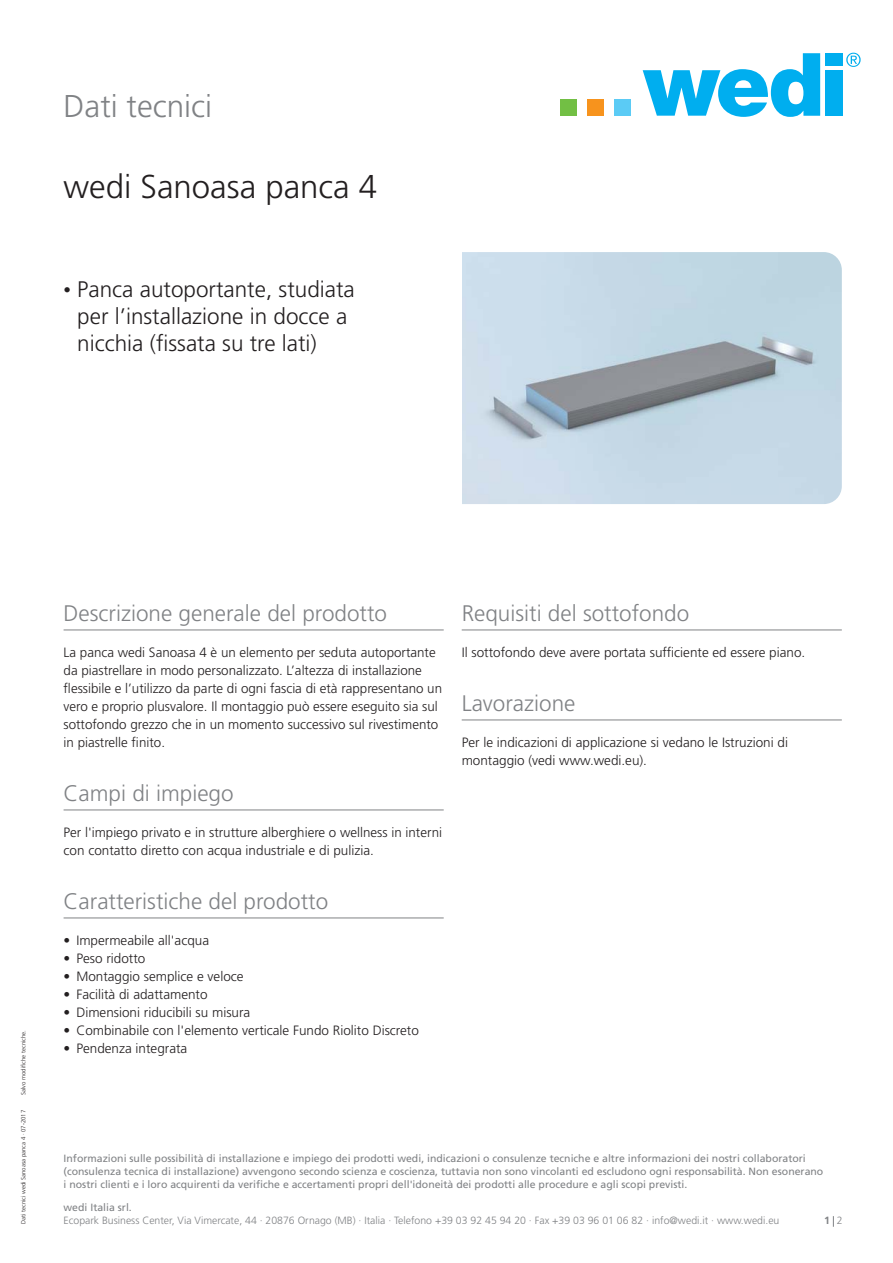
<style>
.page{position:relative;width:893px;height:1263px;background:#fff}
.page>*{position:absolute;margin:0;border:0;box-sizing:border-box;transform-origin:0 0}
.t1{font:300 33px "Frutiger LT Std";color:#231f20}
.t2{font:300 31.5px "Frutiger LT Std";color:#808285}
.t3{font:300 22.5px "Frutiger LT Std";color:#808285}
.t4{font:300 22.5px/27px "Frutiger LT Std";color:#231f20}
.t5{font:300 13.5px/18px "Frutiger LT Std";color:#231f20}
.t6{font:10.5px/12.6px "Frutiger LT Std";color:#808285}
.t7{font:300 10.5px "Frutiger LT Std";color:#808285}
.t8{font:700 10.5px "Frutiger LT Std";color:#808285}
.t9{font:300 6px "Frutiger LT Std";color:#231f20}
.s1{font-size:15px}
.s2{font-weight:300}
</style>
<div class="page">
<hr style="left:64px;top:630px;width:380px;height:1px;background:#808285">
<hr style="left:64px;top:810px;width:380px;height:1px;background:#808285">
<hr style="left:64px;top:918px;width:380px;height:1px;background:#808285">
<hr style="left:462px;top:630px;width:380px;height:1px;background:#808285">
<hr style="left:462px;top:720px;width:380px;height:1px;background:#808285">
<div style="left:560px;top:99px;width:17px;height:17px;background:#72bf44"></div>
<div style="left:587px;top:99px;width:17px;height:17px;background:#f7931d"></div>
<div style="left:614px;top:99px;width:17px;height:17px;background:#5bcbf5"></div>
<svg style="left:643px;top:53px;width:177px;height:64px"></svg>
<div style="left:825px;top:53px;width:17px;height:12px;background:#00aeef"></div>
<div style="left:825px;top:70px;width:17px;height:46px;background:#00aeef"></div>
<svg style="left:846px;top:53px;width:14px;height:14px"></svg>
<img style="left:444px;top:252px;width:398px;height:252px;border-radius:18px">
<div style="left:434px;top:243px;width:28px;height:270px;background:#fff"></div>
<h2 class="t2" style="left:64px;top:93px;width:150px">Dati tecnici</h2>
<h1 class="t1" style="left:64px;top:173px;width:315px">wedi Sanoasa panca 4</h1>
<h3 class="t4" style="left:77px;top:278px;width:279px;text-indent:-14px"><span class="s1">•</span> Panca autoportante, studiata per l’installazione in docce a nicchia (fissata su tre lati)</h3>
<p class="t9" style="left:21px;top:1095px;width:67px;rotate:-90deg">Salvo modifiche tecniche.</p>
<p class="t9" style="left:21px;top:1224px;width:116px;rotate:-90deg">Dati tecnici wedi Sanoasa panca 4 · 07-2017</p>
<h3 class="t3" style="left:64px;top:604px;width:325px">Descrizione generale del prodotto</h3>
<p class="t5" style="left:64px;top:644px;width:380px">La panca wedi Sanoasa 4 è un elemento per seduta autoportante da piastrellare in modo personalizzato. L’altezza di installazione flessibile e l’utilizzo da parte di ogni fascia di età rappresentano un vero e proprio plusvalore. Il montaggio può essere eseguito sia sul sottofondo grezzo che in un momento successivo sul rivestimento in piastrelle finito.</p>
<h3 class="t3" style="left:64px;top:784px;width:172px">Campi di impiego</h3>
<p class="t5" style="left:64px;top:824px;width:380px">Per l'impiego privato e in strutture alberghiere o wellness in interni con contatto diretto con acqua industriale e di pulizia.</p>
<h3 class="t3" style="left:64px;top:892px;width:266px">Caratteristiche del prodotto</h3>
<p class="t5" style="left:64px;top:932px;width:147px">• Impermeabile all'acqua</p>
<p class="t5" style="left:64px;top:950px;width:83px">• Peso ridotto</p>
<p class="t5" style="left:64px;top:968px;width:182px">• Montaggio semplice e veloce</p>
<p class="t5" style="left:64px;top:986px;width:145px">• Facilità di adattamento</p>
<p class="t5" style="left:64px;top:1004px;width:188px">• Dimensioni riducibili su misura</p>
<p class="t5" style="left:64px;top:1022px;width:357px">• Combinabile con l'elemento verticale Fundo Riolito Discreto</p>
<p class="t5" style="left:64px;top:1040px;width:125px">• Pendenza integrata</p>
<h3 class="t3" style="left:462px;top:604px;width:229px">Requisiti del sottofondo</h3>
<p class="t5" style="left:462px;top:644px;width:345px">Il sottofondo deve avere portata sufficiente ed essere piano.</p>
<h3 class="t3" style="left:462px;top:694px;width:115px">Lavorazione</h3>
<p class="t5" style="left:462px;top:734px;width:328px">Per le indicazioni di applicazione si vedano le Istruzioni di montaggio (vedi www.wedi.eu).</p>
<p class="t6" style="left:64px;top:1153px;width:761px">Informazioni sulle possibilità di installazione e impiego dei prodotti wedi, indicazioni o consulenze tecniche e altre informazioni dei nostri collaboratori (consulenza tecnica di installazione) avvengono secondo scienza e coscienza, tuttavia non sono vincolanti ed escludono ogni responsabilità. Non esonerano i nostri clienti e i loro acquirenti da verifiche e accertamenti propri dell'idoneità dei prodotti alle procedure e agli scopi previsti.</p>
<p class="t6" style="left:64px;top:1202px;width:70px">wedi Italia srl.</p>
<p class="t7" style="left:64px;top:1216px;width:717px">Ecopark Business Center, Via Vimercate, 44 · 20876 Ornago (MB) · Italia · Telefono +39 03 92 45 94 20 · Fax +39 03 96 01 06 82 · info@wedi.it · www.wedi.eu</p>
<p class="t8" style="left:824px;top:1215px;width:20px">1 <span class="s2">2</span></p>
</div>
